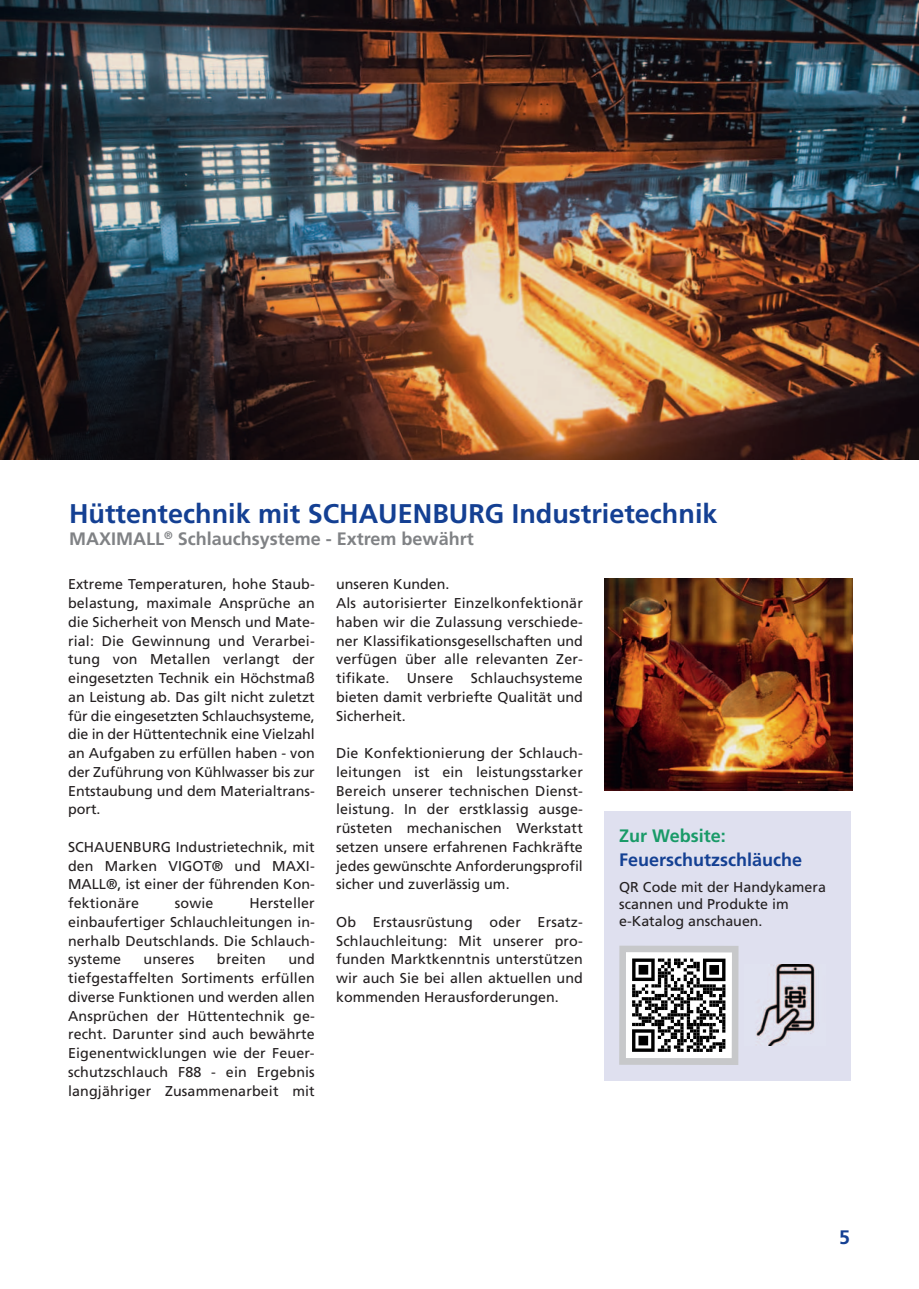
<style>
.page{position:relative;width:919px;height:1289px;background:#fff}
.page>*{position:absolute;margin:0;border:0;box-sizing:border-box;transform-origin:0 0}
.t1{font:700 27px "Frutiger";color:#144093}
.t2{font:700 19.5px "Frutiger";color:#144093}
.t3{font:700 18px "Frutiger";color:#808285}
.t4{font:700 18px "Frutiger";color:#144093}
.t5{font:700 18px "Frutiger";color:#199a68}
.t6{font:14.25px/18.8px "Frutiger";color:#231f20;text-align:justify}
</style>
<div class="page">
<div style="left:604px;top:811px;width:246px;height:269px;background:#dfe0ef"></div>
<div style="left:619px;top:945px;width:119px;height:119px;background:#c7c8ca"></div>
<div style="left:625px;top:952px;width:107px;height:106px;background:#fff"></div>
<svg style="left:632px;top:958px;width:93px;height:93px"></svg>
<div style="left:638px;top:964px;width:10px;height:10px;background:#000"></div>
<div style="left:709px;top:965px;width:10px;height:9px;background:#000"></div>
<div style="left:638px;top:1035px;width:10px;height:10px;background:#000"></div>
<img style="left:756px;top:964px;width:59px;height:81px">
<img style="left:0;top:0;width:918px;height:459px">
<img style="left:604px;top:578px;width:248px;height:212px">
<p class="t1" style="left:69px;top:502px;width:650px">Hüttentechnik mit SCHAUENBURG Industrietechnik</p>
<p class="t3" style="left:69px;top:531px;width:406px">MAXIMALL<sup>®</sup> Schlauchsysteme - Extrem bewährt</p>
<p class="t6" style="left:68px;top:576px;width:248px">Extreme Temperaturen, hohe Staub&shy;belastung, maximale Ansprüche an die Sicherheit von Mensch und Mate&shy;rial: Die Gewinnung und Verarbei&shy;tung von Metallen verlangt der eingesetzten Technik ein Höchstmaß an Leistung ab. Das gilt nicht zuletzt für die eingesetzten Schlauchsysteme, die in der Hüttentechnik eine Vielzahl an Aufgaben zu erfüllen haben - von der Zuführung von Kühlwasser bis zur Entstaubung und dem Materialtrans&shy;port.</p>
<p class="t6" style="left:68px;top:838px;width:248px">SCHAUENBURG Industrietechnik, mit den Marken VIGOT® und MAXI-MALL®, ist einer der führenden Kon&shy;fektionäre</p>
<p class="t6" style="left:68px;top:895px;width:248px;text-indent:181px">Hersteller einbaufertiger Schlauchleitungen in&shy;nerhalb Deutschlands. Die Schlauch&shy;systeme</p>
<p class="t6" style="left:175px;top:895px;width:40px">sowie</p>
<p class="t6" style="left:68px;top:951px;width:248px;text-indent:220px">und tiefgestaffelten Sortiments erfüllen diverse Funktionen und werden allen Ansprüchen der Hüttentechnik ge&shy;recht. Darunter sind auch bewährte Eigenentwicklungen wie der Feuer&shy;schutzschlauch F88 - ein Ergebnis langjähriger Zusammenarbeit mit</p>
<p class="t6" style="left:144px;top:951px;width:52px">unseres</p>
<p class="t6" style="left:217px;top:951px;width:51px">breiten</p>
<p class="t6" style="left:336px;top:576px;width:115px">unseren Kunden.</p>
<p class="t6" style="left:336px;top:595px;width:248px">Als autorisierter Einzelkonfektionär haben wir die Zulassung verschiede&shy;ner Klassifikationsgesellschaften und verfügen über alle relevanten Zer - tifikate. Unsere Schlauchsysteme bieten damit verbriefte Qualität und Sicherheit.</p>
<p class="t6" style="left:336px;top:745px;width:248px">Die Konfektionierung der Schlauch&shy;leitungen ist ein leistungsstarker Bereich unserer technischen Dienst&shy;leistung. In der erstklassig aus ge&shy;rüsteten mechanischen Werkstatt setzen unsere erfahrenen Fachkräfte jedes gewünschte Anforderungsprofil sicher und zuverlässig um.</p>
<p class="t6" style="left:336px;top:913px;width:248px">Ob Erstausrüstung oder Ersatz-Schlauchleitung: Mit unserer pro - funden Marktkenntnis unterstützen wir auch Sie bei allen aktuellen und kommenden Herausforderungen.</p>
<p class="t5" style="left:619px;top:829px;width:108px">Zur Website:</p>
<p class="t6" style="left:619px;top:879px;width:208px;line-height:17.1px">QR Code mit der Handykamera scannen und Produkte im</p>
<p class="t6" style="left:619px;top:912px;width:145px">e-Katalog anschauen.</p>
<p class="t4" style="left:619px;top:852px;width:184px">Feuerschutzschläuche</p>
<p class="t2" style="left:839px;top:1228px;width:12px">5</p>
</div>
